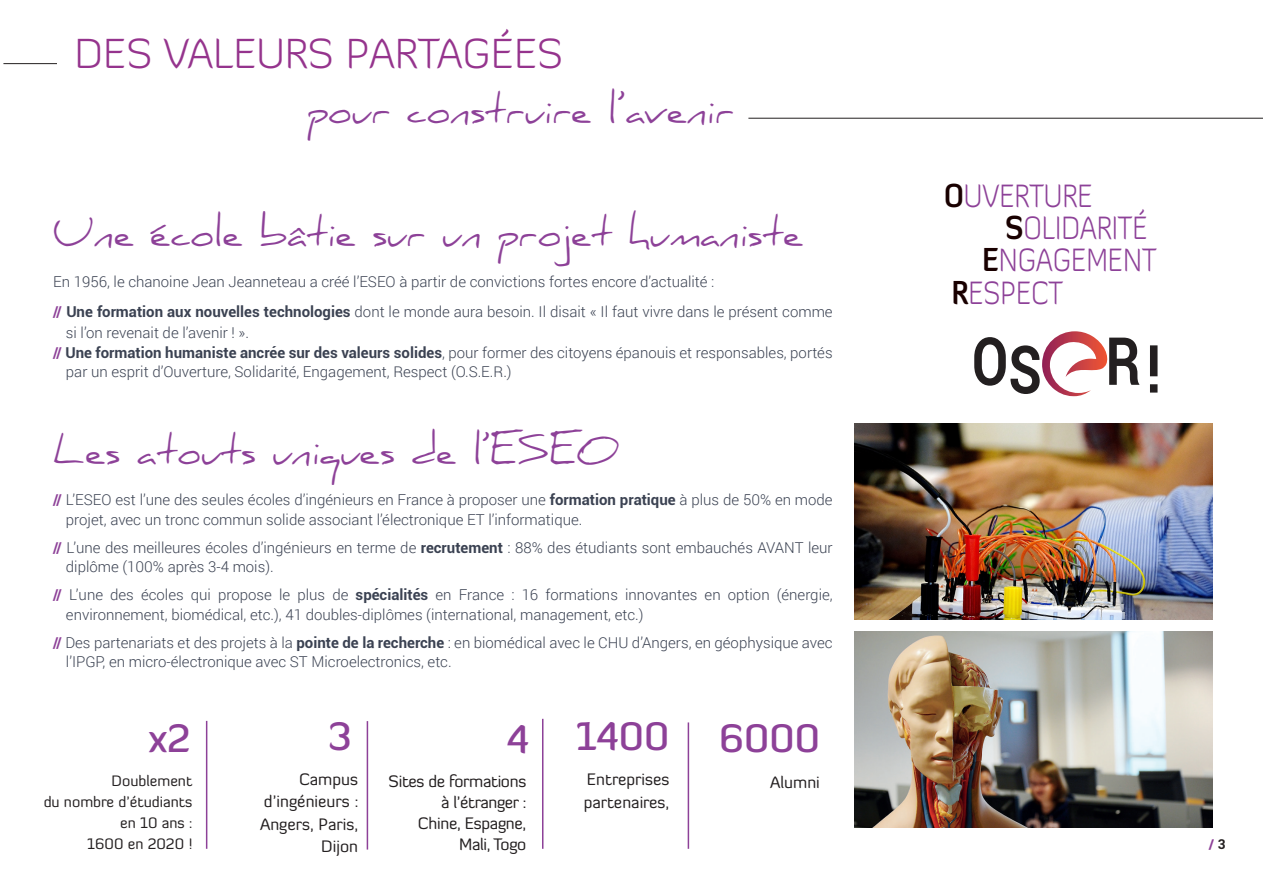
<style>
.page{position:relative;width:1263px;height:893px;background:#fff}
.page>*{position:absolute;margin:0;border:0;box-sizing:border-box;transform-origin:0 0}
.t1{font:300 42px "Diavlo";color:#95348d}
.t2{font:39px "Daniel";color:#8d4198}
.t3{font:500 39px "Diavlo";color:#8d4198}
.t4{font:300 32.25px "Diavlo";color:#8d4198;scale:.85 1}
.t5{font:16.5px "Diavlo";color:#231f20}
.t6{font:16.5px "Diavlo";letter-spacing:-.02em;color:#231f20}
.t7{font:300 15px/19.5px "Roboto";color:#3b4252}
.t8{font:15px "Diavlo";color:#231f20}
.t9{font:700 13.5px "Roboto";color:#8d4198}
.s1{font-weight:900;color:#8d4198}
.s2{font-weight:700}
.s3{font-weight:700;color:#190000}
.s4{color:#231f20}
</style>
<div class="page">
<hr style="left:3px;top:63px;width:418px;height:1px;background:#231f20">
<div style="left:57px;top:36px;width:551px;height:43px;background:#fff"></div>
<img style="left:855px;top:631px;width:357px;height:197px">
<img style="left:855px;top:423px;width:357px;height:196px">
<svg style="left:974px;top:337px;width:66px;height:57px"></svg>
<svg style="left:1150px;top:345px;width:7px;height:48px"></svg>
<svg style="left:1109px;top:338px;width:30px;height:47px"></svg>
<img style="left:1042px;top:331px;width:66px;height:65px">
<hr style="left:748px;top:118px;width:515px;height:1px;background:#231f20">
<hr style="left:206px;top:721px;width:1px;height:128px;background:#8d4198">
<hr style="left:367px;top:721px;width:1px;height:128px;background:#8d4198">
<hr style="left:542px;top:719px;width:1px;height:130px;background:#8d4198">
<hr style="left:688px;top:722px;width:1px;height:127px;background:#8d4198">
<p class="t1" style="left:74px;top:27px;width:490px">DES VALEURS PARTAGÉES</p>
<p class="t2" style="left:308px;top:86px;width:428px">pour construire l’avenir</p>
<p class="t2" style="left:53px;top:209px;width:752px">Une école bâtie sur un projet humaniste</p>
<p class="t7" style="left:53px;top:271px;width:663px">En 1956, le chanoine Jean Jeanneteau a créé l’ESEO à partir de convictions fortes encore d’actualité :</p>
<p class="t7" style="left:66px;top:300px;width:768px;line-height:21.6px;text-indent:-13px"><span class="s1">//</span> <span class="s2">Une formation aux nouvelles technologies</span> dont le monde aura besoin. Il disait « Il faut vivre dans le présent comme si l’on revenait de l’avenir ! ».</p>
<p class="t7" style="left:66px;top:342px;width:768px;text-indent:-13px"><span class="s1">//</span> <span class="s2">Une formation humaniste ancrée sur des valeurs solides</span>, pour former des citoyens épanouis et responsables, portés par un esprit d’Ouverture, Solidarité, Engagement, Respect (O.S.E.R.)</p>
<p class="t2" style="left:53px;top:428px;width:565px">Les atouts uniques de l’ESEO</p>
<p class="t7" style="left:66px;top:489px;width:768px;text-indent:-13px"><span class="s1">//</span> L’ESEO est l’une des seules écoles d’ingénieurs en France à proposer une <span class="s2">formation pratique</span> à plus de 50% en mode projet, avec un tronc commun solide associant l’électronique ET l’informatique.</p>
<p class="t7" style="left:66px;top:537px;width:768px;text-indent:-13px"><span class="s1">//</span> L’une des meilleures écoles d’ingénieurs en terme de <span class="s2">recrutement</span> : 88% des étudiants sont embauchés AVANT leur diplôme (100% après 3-4 mois).</p>
<p class="t7" style="left:66px;top:584px;width:768px;text-indent:-13px"><span class="s1">//</span> L’une des écoles qui propose le plus de <span class="s2">spécialités</span> en France : 16 formations innovantes en option (énergie, environnement, biomédical, etc.), 41 doubles-diplômes (international, management, etc.)</p>
<p class="t7" style="left:66px;top:632px;width:768px;text-indent:-13px"><span class="s1">//</span> Des partenariats et des projets à la <span class="s2">pointe de la recherche</span> : en biomédical avec le CHU d’Angers, en géophysique avec l’IPGP, en micro-électronique avec ST Microelectronics, etc.</p>
<p class="t3" style="left:149px;top:713px;width:43px">x2</p>
<p class="t8" style="left:112px;top:771px;width:82px">Doublement</p>
<p class="t8" style="left:44px;top:792px;width:150px">du nombre d’étudiants</p>
<p class="t8" style="left:120px;top:813px;width:74px">en 10 ans :</p>
<p class="t8" style="left:87px;top:834px;width:107px">1600 en 2020 !</p>
<p class="t3" style="left:328px;top:712px;width:25px">3</p>
<p class="t5" style="left:299px;top:768px;width:60px">Campus</p>
<p class="t5" style="left:264px;top:791px;width:96px">d’ingénieurs :</p>
<p class="t5" style="left:260px;top:813px;width:100px">Angers, Paris,</p>
<p class="t5" style="left:321px;top:836px;width:38px">Dijon</p>
<p class="t3" style="left:507px;top:714px;width:23px">4</p>
<p class="t6" style="left:389px;top:771px;width:139px">Sites de formations</p>
<p class="t6" style="left:441px;top:792px;width:87px">à l’étranger :</p>
<p class="t6" style="left:418px;top:813px;width:110px">Chine, Espagne,</p>
<p class="t6" style="left:459px;top:834px;width:69px">Mali, Togo</p>
<p class="t3" style="left:576px;top:712px;width:95px">1400</p>
<p class="t5" style="left:587px;top:769px;width:84px">Entreprises</p>
<p class="t5" style="left:584px;top:792px;width:87px">partenaires,</p>
<p class="t3" style="left:719px;top:713px;width:102px">6000</p>
<p class="t5" style="left:770px;top:772px;width:51px">Alumni</p>
<p class="t4" style="left:944px;top:176px;width:176px"><span class="s3">O</span>UVERTURE</p>
<p class="t4" style="left:1005px;top:208px;width:169px"><span class="s3">S</span>OLIDARITÉ</p>
<p class="t4" style="left:982px;top:240px;width:206px"><span class="s3">E</span>NGAGEMENT</p>
<p class="t4" style="left:952px;top:272px;width:133px"><span class="s3">R</span>ESPECT</p>
<p class="t9" style="left:1209px;top:835px;width:18px">/<span class="s4">3</span></p>
</div>
